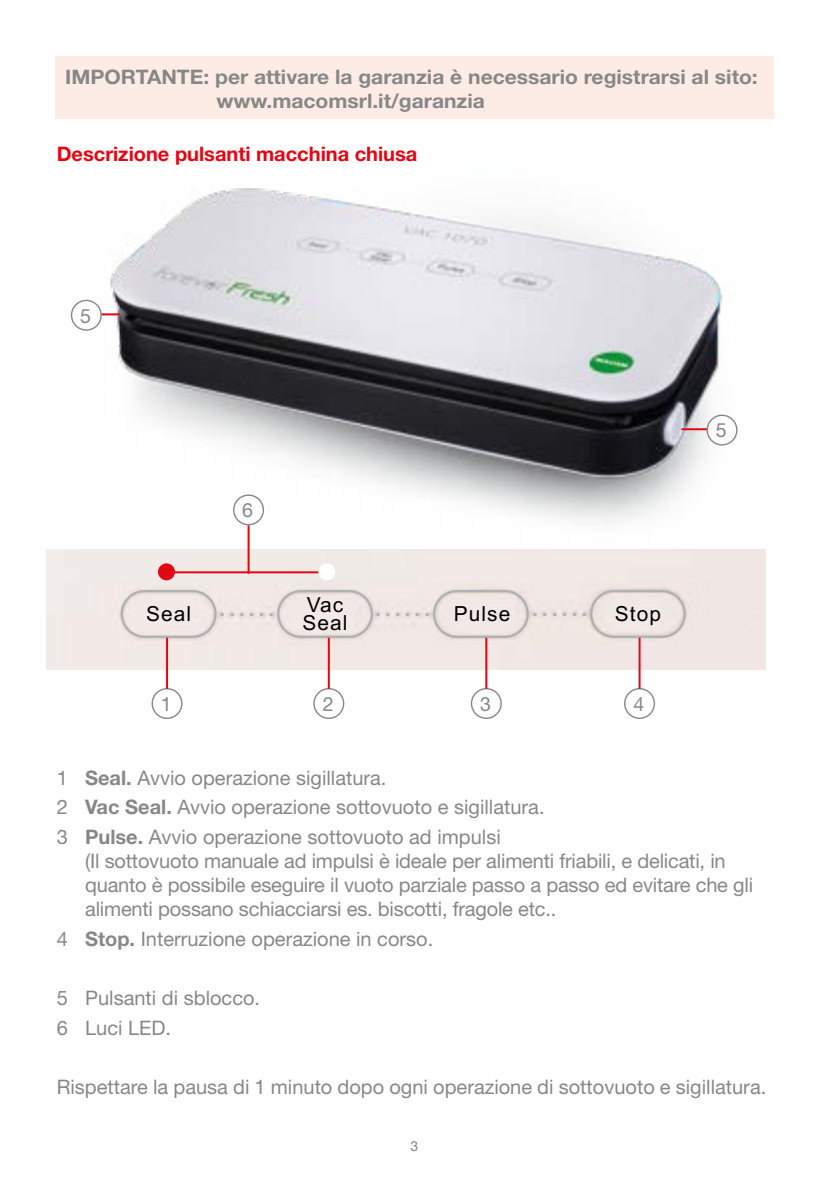
<style>
.page{position:relative;width:823px;height:1191px;background:#fff}
.page>*{position:absolute;margin:0;border:0;box-sizing:border-box;transform-origin:0 0}
.t1{font:29.4px "Arial";color:#b3b2b2}
.t2{font:20.8px/17.4px "Arial";letter-spacing:.045em;color:#000}
.t3{font:20px/29.6px "Helvetica Neue";color:#878787}
.t4{font:700 20px/24px "Helvetica Neue";color:#878787;scale:1.05 1}
.t5{font:700 20px "Helvetica Neue";color:#e30613}
.t6{font:19.6px "Helvetica Neue";color:#878787}
.t7{font:14px "Helvetica Neue";color:#878787}
.s1{font-weight:700}
</style>
<div class="page">
<img style="left:46px;top:56px;width:728px;height:663px">
<div style="left:46px;top:550px;width:718px;height:119px;background:#f0e8e6"></div>
<svg style="left:120px;top:590px;width:96px;height:48px;background:#e8e0de"></svg>
<svg style="left:277px;top:590px;width:96px;height:48px;background:#e8dfdd"></svg>
<svg style="left:432px;top:590px;width:96px;height:48px;background:#e7dfdd"></svg>
<svg style="left:589px;top:590px;width:96px;height:48px;background:#e6dedc"></svg>
<div style="left:151px;top:688px;width:31px;height:31px;border:1px solid #878787;border-radius:50%"></div>
<hr style="left:166px;top:637px;width:2px;height:52px;background:#e30613">
<div style="left:313px;top:688px;width:31px;height:31px;border:1px solid #878787;border-radius:50%"></div>
<hr style="left:327px;top:637px;width:2px;height:52px;background:#e30613">
<div style="left:470px;top:688px;width:31px;height:31px;border:1px solid #878787;border-radius:50%"></div>
<hr style="left:485px;top:637px;width:2px;height:52px;background:#e30613">
<div style="left:623px;top:688px;width:31px;height:31px;border:1px solid #878787;border-radius:50%"></div>
<hr style="left:638px;top:637px;width:2px;height:52px;background:#e30613">
<svg style="left:102px;top:313px;width:18px;height:2px"></svg>
<div style="left:71px;top:300px;width:31px;height:31px;border:1px solid #878787;border-radius:50%"></div>
<hr style="left:681px;top:428px;width:25px;height:2px;background:#e30613">
<div style="left:706px;top:414px;width:31px;height:31px;border:1px solid #878787;border-radius:50%"></div>
<div style="left:233px;top:494px;width:31px;height:31px;border:1px solid #878787;border-radius:50%"></div>
<hr style="left:247px;top:525px;width:2px;height:49px;background:#e30613">
<hr style="left:169px;top:571px;width:161px;height:2px;background:#e30613">
<div style="left:158px;top:563px;width:17px;height:17px;background:#e30613;border-radius:50%"></div>
<div style="left:318px;top:563px;width:17px;height:17px;background:#fff;border-radius:50%"></div>
<div style="left:55px;top:57px;width:718px;height:62px;background:#fdece5"></div>
<p class="t4" style="left:216px;top:64px;width:516px;text-indent:-151px">IMPORTANTE: per attivare la garanzia è necessario registrarsi al sito: www.macomsrl.it/garanzia</p>
<p class="t5" style="left:57px;top:142px;width:362px">Descrizione pulsanti macchina chiusa</p>
<p class="t6" style="left:80px;top:304px;width:12px">5</p>
<p class="t6" style="left:242px;top:498px;width:12px">6</p>
<p class="t2" style="left:146px;top:605px;width:47px">Seal</p>
<p class="t2" style="left:302px;top:596px;width:47px">Vac<br>Seal</p>
<h1 class="t1" style="left:218px;top:586px;width:59px">......</h1>
<h1 class="t1" style="left:374px;top:586px;width:289px">...... <sub>Pulse</sub> ...... <sub>Stop</sub></h1>
<p class="t6" style="left:161px;top:692px;width:12px">1</p>
<p class="t6" style="left:322px;top:692px;width:12px">2</p>
<p class="t6" style="left:480px;top:692px;width:12px">3</p>
<p class="t6" style="left:633px;top:692px;width:12px">4</p>
<p class="t6" style="left:715px;top:419px;width:12px">5</p>
<p class="t3" style="left:57px;top:762px;width:489px">1 <span class="s1">Seal.</span> Avvio operazione sigillatura.<br>2 <span class="s1">Vac Seal.</span> Avvio operazione sottovuoto e sigillatura.<br>3 <span class="s1">Pulse.</span> Avvio operazione sottovuoto ad impulsi</p>
<p class="t3" style="left:85px;top:848px;width:669px;line-height:24px">(Il sottovuoto manuale ad impulsi è ideale per alimenti friabili, e delicati, in quanto è possibile eseguire il vuoto parziale passo a passo ed evitare che gli alimenti possano schiacciarsi es. biscotti, fragole etc..</p>
<p class="t3" style="left:57px;top:923px;width:378px">4 <span class="s1">Stop.</span> Interruzione operazione in corso.</p>
<p class="t3" style="left:57px;top:983px;width:205px">5 Pulsanti di sblocco.<br>6 Luci LED.</p>
<p class="t3" style="left:57px;top:1072px;width:710px">Rispettare la pausa di 1 minuto dopo ogni operazione di sottovuoto e sigillatura.</p>
<p class="t7" style="left:410px;top:1137px;width:9px">3</p>
</div>
